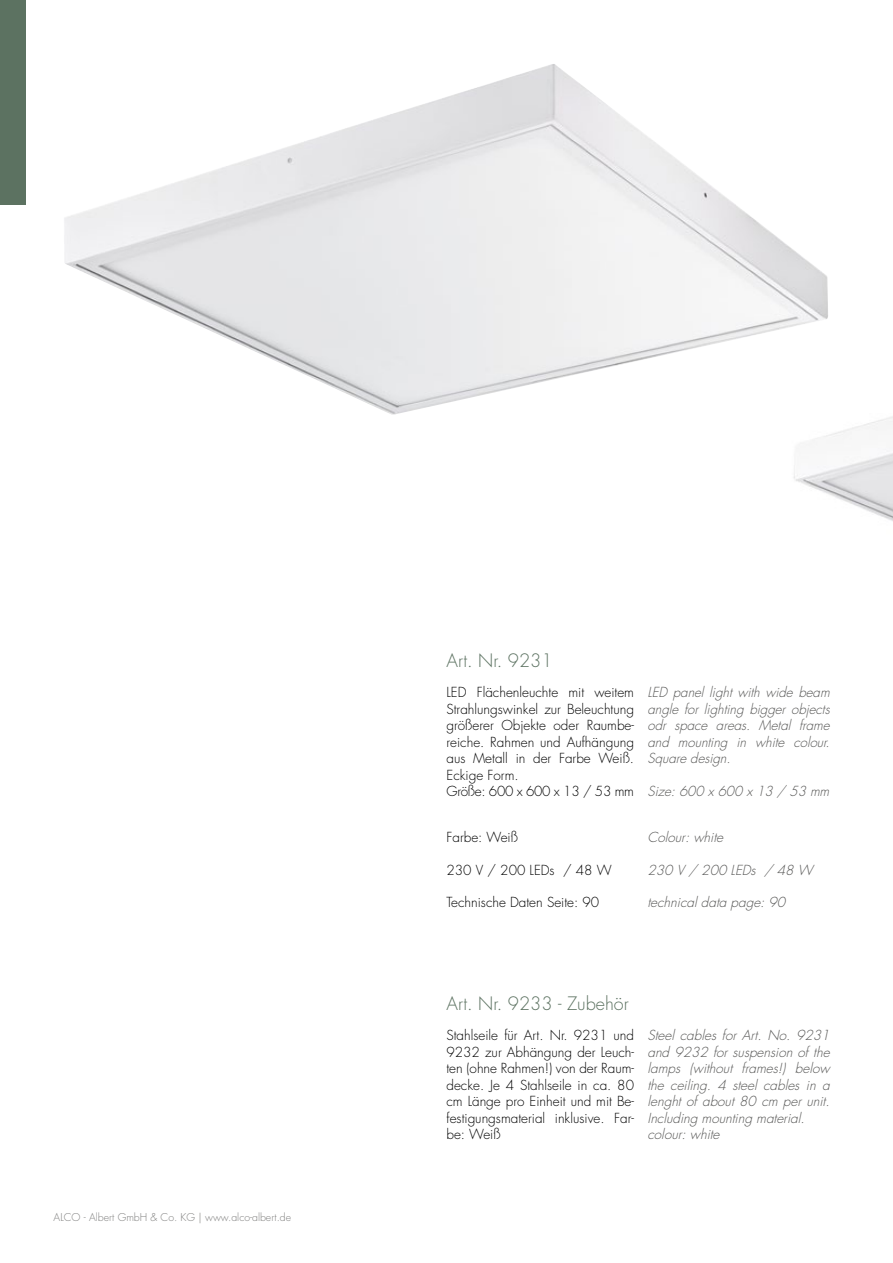
<style>
.page{position:relative;width:893px;height:1263px;background:#fff}
.page>*{position:absolute;margin:0;border:0;box-sizing:border-box;transform-origin:0 0}
.t1{font:300 18px "Futura Std";color:#5c7261}
.t2{font:300 13.5px/16.5px "Futura Std";color:#000}
.t3{font:italic 300 13.5px/16.5px "Futura Std";color:#575756;text-align:justify}
.t4{font:300 10.5px "Futura Std";color:#7e7e7d}
</style>
<div class="page">
<div style="left:0;top:0;width:26px;height:204px;background:#5c7261"></div>
<img style="left:793px;top:416px;width:100px;height:105px">
<img style="left:64px;top:64px;width:764px;height:351px">
<p class="t4" style="left:54px;top:1211px;width:239px">ALCO - Albert GmbH &amp; Co. KG | www.alco-albert.de</p>
<h1 class="t1" style="left:446px;top:650px;width:108px">Art. Nr. 9231</h1>
<p class="t2" style="left:446px;top:685px;width:189px">LED Flächenleuchte mit weitem<br>Strahlungswinkel zur Beleuchtung größerer Objekte oder Raumbe&shy;reiche. Rahmen und Aufhängung aus Metall in der Farbe Weiß.<br>Eckige Form.<br>Größe: 600 x 600 x 13 / 53 mm</p>
<p class="t2" style="left:446px;top:829px;width:73px">Farbe: Weiß</p>
<p class="t2" style="left:446px;top:862px;width:167px">230 V / 200 LEDs / 48 W</p>
<p class="t2" style="left:446px;top:894px;width:154px">Technische Daten Seite: 90</p>
<p class="t3" style="left:647px;top:685px;width:187px">LED panel light with wide beam angle for lighting bigger objects odr space areas. Metal frame and mounting in white colour.<br>Squaredesign.</p>
<p class="t3" style="left:647px;top:784px;width:187px">Size:600 x600 x13 / 53 mm</p>
<p class="t3" style="left:647px;top:829px;width:81px">Colour:white</p>
<p class="t3" style="left:647px;top:862px;width:170px">230 V / 200 LEDs / 48 W</p>
<p class="t3" style="left:647px;top:894px;width:143px">technicaldata page:90</p>
<h1 class="t1" style="left:446px;top:992px;width:184px">Art. Nr. 9233 - Zubehör</h1>
<p class="t2" style="left:446px;top:1027px;width:189px;text-align:justify">Stahlseile für Art. Nr. 9231 und 9232 zur Abhängung der Leuch&shy;ten (ohne Rahmen!) von der Raum&shy;decke. Je 4 Stahlseile in ca. 80 cm Länge pro Einheit und mit Be&shy;festigungsmaterial inklusive. Far&shy;be: Weiß</p>
<p class="t3" style="left:647px;top:1027px;width:187px;text-align:left">Steel cables for Art. No. 9231 and 9232 for suspension of the lamps (without frames!) below the ceiling. 4 steel cables in a lenght of about 80 cm per unit.<br>Including mounting material. colour:white</p>
</div>
